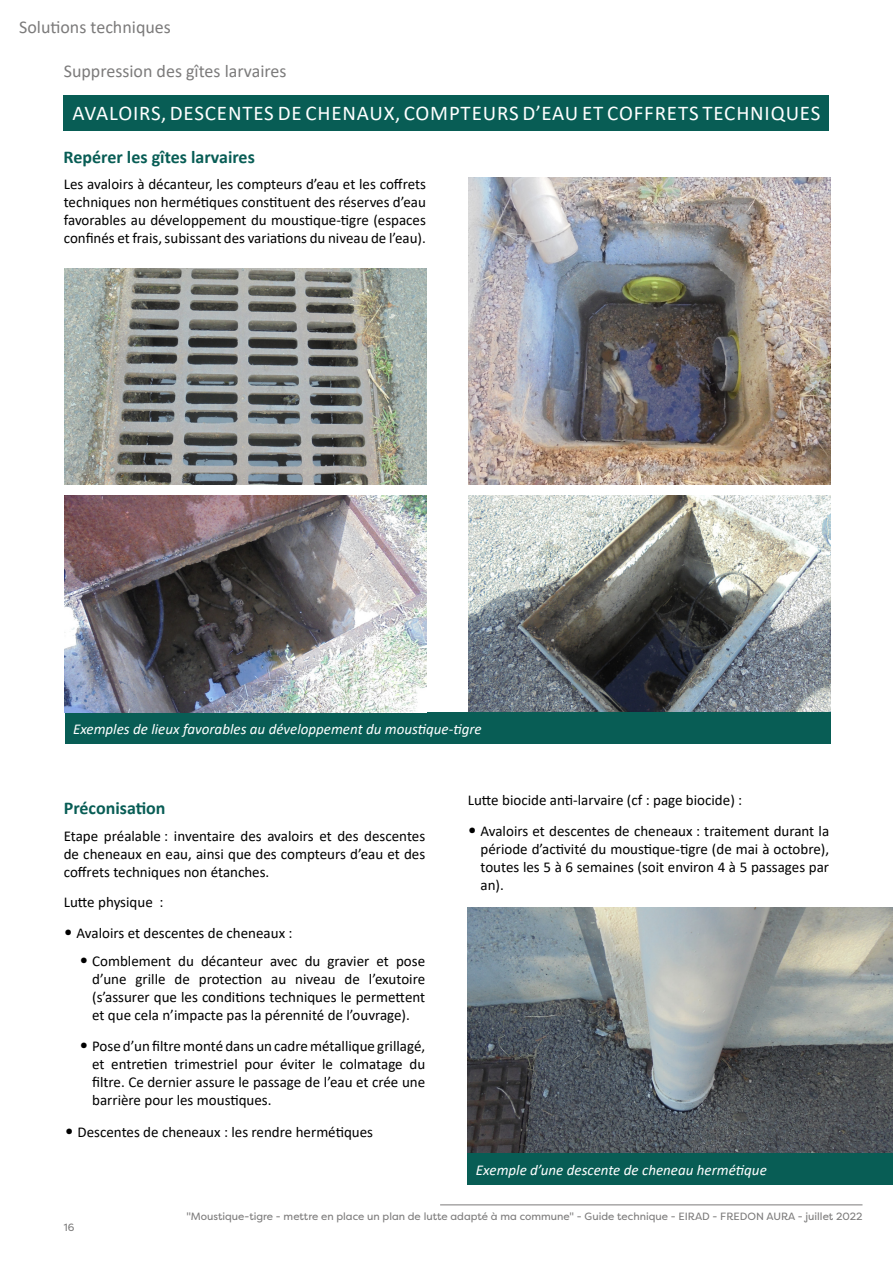
<style>
.page{position:relative;width:893px;height:1263px;background:#fff}
.page>*{position:absolute;margin:0;border:0;box-sizing:border-box;transform-origin:0 0}
.t1{font:21px "Calibri";letter-spacing:.04em;color:#fff}
.t2{font:18px "Calibri";color:#7c7b7b}
.t3{font:700 18px "Calibri";color:#085d55}
.t4{font:15px/18px "Calibri";color:#000;text-align:justify}
.t5{font:italic 15px "Calibri";color:#fff}
.t6{font:10.5px "Filson Pro";color:#7c7b7b}
.s1{font-size:18px}
</style>
<div class="page">
<div style="left:468px;top:1153px;width:425px;height:32px;background:#085d55"></div>
<div style="left:65px;top:712px;width:765px;height:32px;background:#085d55"></div>
<img style="left:65px;top:268px;width:361px;height:216px">
<img style="left:469px;top:178px;width:361px;height:306px">
<img style="left:468px;top:908px;width:425px;height:245px">
<img style="left:65px;top:496px;width:361px;height:216px">
<img style="left:469px;top:495px;width:361px;height:217px">
<div style="left:64px;top:96px;width:765px;height:35px;background:#085d55"></div>
<hr style="left:440px;top:1204px;width:422px;height:1px;background:#7c7b7b">
<p class="t2" style="left:19px;top:15px;width:153px">Solutions techniques</p>
<p class="t2" style="left:64px;top:59px;width:224px">Suppression des gîtes larvaires</p>
<h1 class="t1" style="left:72px;top:98px;width:750px">AVALOIRS, DESCENTES DE CHENAUX, COMPTEURS D’EAU ET COFFRETS TECHNIQUES</h1>
<p class="t3" style="left:64px;top:144px;width:193px">Repérer les gîtes larvaires</p>
<p class="t4" style="left:64px;top:175px;width:364px">Les avaloirs à décanteur, les compteurs d’eau et les coffrets techniques non hermétiques constituent des réserves d’eau favorables au développement du moustique-tigre (espaces confinés et frais, subissant des variations du niveau de l’eau).</p>
<p class="t5" style="left:73px;top:718px;width:410px">Exemples de lieux favorables au développement du moustique-tigre</p>
<p class="t3" style="left:64px;top:795px;width:103px">Préconisation</p>
<p class="t4" style="left:64px;top:826px;width:363px">Etape préalable : inventaire des avaloirs et des descentes de cheneaux en eau, ainsi que des compteurs d’eau et des coffrets techniques non étanches.</p>
<p class="t4" style="left:64px;top:893px;width:101px">Lutte physique :</p>
<p class="t4" style="left:64px;top:924px;width:230px"><span class="s1">•</span> Avaloirs et descentes de cheneaux :</p>
<p class="t4" style="left:92px;top:952px;width:335px;text-indent:-13px"><span class="s1">•</span> Comblement du décanteur avec du gravier et pose d’une grille de protection au niveau de l’exutoire (s’assurer que les conditions techniques le permettent et que cela n’impacte pas la pérennité de l’ouvrage).</p>
<p class="t4" style="left:92px;top:1036px;width:335px;text-indent:-13px"><span class="s1">•</span> Pose d’un filtre monté dans un cadre métallique grillagé, et entretien trimestriel pour éviter le colmatage du filtre. Ce dernier assure le passage de l’eau et crée une barrière pour les moustiques.</p>
<p class="t4" style="left:65px;top:1123px;width:310px"><span class="s1">•</span> Descentes de cheneaux : les rendre hermétiques</p>
<p class="t4" style="left:468px;top:790px;width:276px">Lutte biocide anti-larvaire (cf : page biocide) :</p>
<p class="t4" style="left:480px;top:821px;width:350px;text-indent:-13px"><span class="s1">•</span> Avaloirs et descentes de cheneaux : traitement durant la période d’activité du moustique-tigre (de mai à octobre), toutes les 5 à 6 semaines (soit environ 4 à 5 passages par an).</p>
<p class="t5" style="left:476px;top:1160px;width:292px">Exemple d’une descente de cheneau hermétique</p>
<p class="t6" style="left:64px;top:1220px;width:12px">16</p>
<p class="t6" style="left:186px;top:1209px;width:678px">"Moustique-tigre - mettre en place un plan de lutte adapté à ma commune" - Guide technique - EIRAD - FREDON AURA - juillet 2022</p>
</div>
